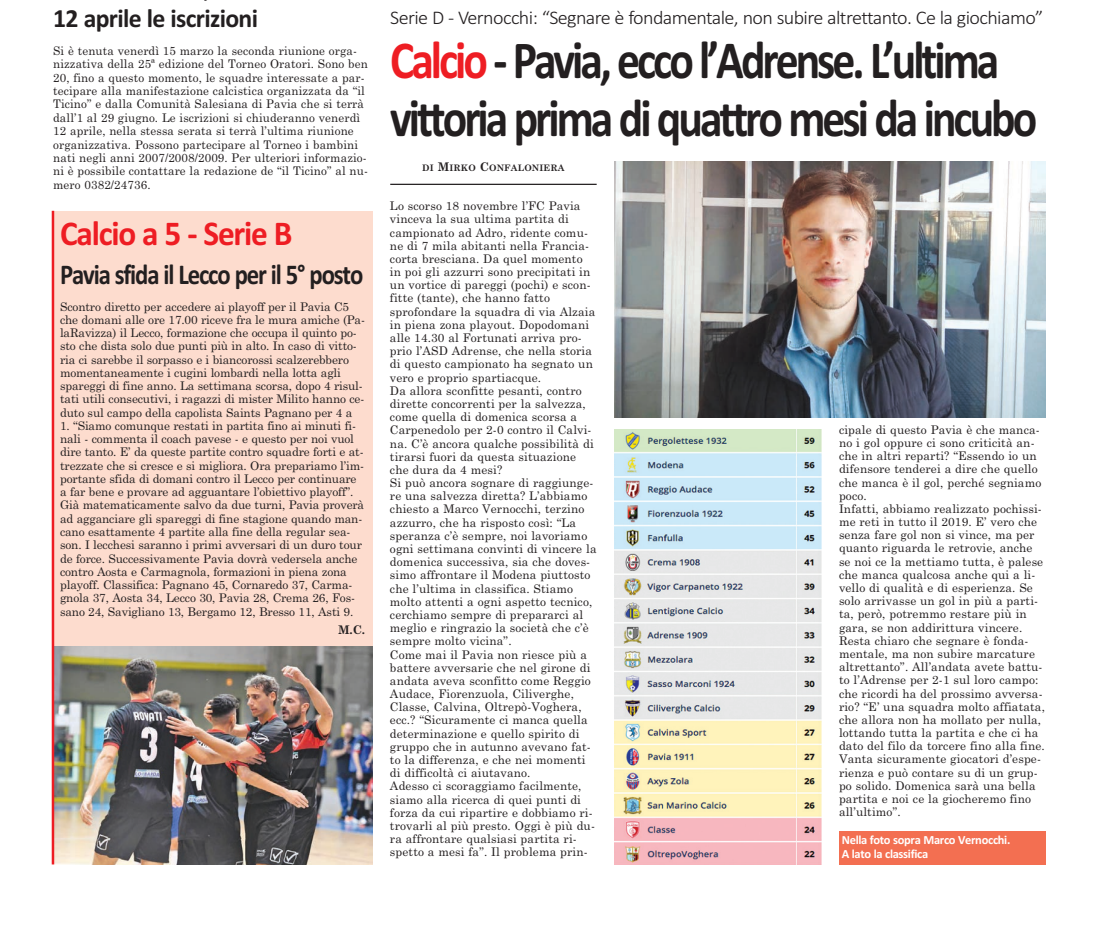
<style>
.page{position:relative;width:1099px;height:946px;background:#fff}
.page>*{position:absolute;margin:0;border:0;box-sizing:border-box;transform-origin:0 0}
.t1{font:700 53.75px/57.5px "Calibri";letter-spacing:-.065em;color:#231f20;scale:.85 1}
.t2{font:700 35px "Calibri";letter-spacing:-.035em;color:#ee1d23;scale:.95 1}
.t3{font:700 28.75px "Calibri";letter-spacing:-.045em;color:#231f20;scale:.86 1}
.t4{font:700 26.25px "Calibri";letter-spacing:-.025em;color:#231f20}
.t5{font:300 19.38px "Calibri";letter-spacing:-.03em;color:#231f20;scale:1.04 1}
.t6{font:700 12.5px/13.8px "Calibri";letter-spacing:-.025em;color:#fff}
.t7{font:11.88px/13.1px "Century Schoolbook";letter-spacing:.01em;color:#231f20}
.t8{font:11.88px/13.2px "Century Schoolbook";letter-spacing:-.01em;color:#231f20}
.t9{font:700 11.88px "Century Schoolbook";color:#231f20}
.t10{font:700 8.88px "Century Schoolbook";letter-spacing:.015em;color:#231f20}
.s1{color:#ee1d23}
.s2{font-size:11.88px}
</style>
<div class="page">
<div style="left:53px;top:211px;width:319px;height:653px;background:#fddcce"></div>
<img style="left:614px;top:429px;width:207px;height:435px">
<img style="left:614px;top:162px;width:431px;height:256px">
<img style="left:54px;top:647px;width:318px;height:217px">
<div style="left:839px;top:830px;width:206px;height:34px;background:#f36f51"></div>
<hr style="left:390px;top:184px;width:206px;height:1px;background:#231f20">
<hr style="left:52px;top:211px;width:2px;height:653px;background:#ee1d23">
<h3 class="t4" style="left:53px;top:9px;width:206px">12 aprile le iscrizioni</h3>
<p class="t7" style="left:53px;top:45px;width:316px">Si è tenuta venerdì 15 marzo la seconda riunione orga&shy;nizzativa della 25ª edizione del Torneo Oratori. Sono ben 20, fino a questo momento, le squadre interessate a par&shy;tecipare alla manifestazione calcistica organizzata da “il Ticino” e dalla Comunità Salesiana di Pavia che si terrà dall’1 al 29 giugno. Le iscrizioni si chiuderanno venerdì 12 aprile, nella stessa serata si terrà l’ultima riunione organizzativa. Possono partecipare al Torneo i bambini nati negli anni 2007/2008/2009. Per ulteriori informazio&shy;ni è possibile contattare la redazione de “il Ticino” al nu&shy;mero 0382/24736.</p>
<h2 class="t2" style="left:60px;top:221px;width:246px">Calcio a 5 - Serie B</h2>
<h3 class="t3" style="left:60px;top:264px;width:354px">Pavia sfida il Lecco per il 5° posto</h3>
<p class="t8" style="left:60px;top:301px;width:306px">Scontro diretto per accedere ai playoff per il Pavia C5 che domani alle ore 17.00 riceve fra le mura amiche (Pa&shy;laRavizza) il Lecco, formazione che occupa il quinto po&shy;sto che dista solo due punti più in alto. In caso di vitto&shy;ria ci sarebbe il sorpasso e i biancorossi scalzerebbero momentaneamente i cugini lombardi nella lotta agli spareggi di fine anno. La settimana scorsa, dopo 4 risul&shy;tati utili consecutivi, i ragazzi di mister Milito hanno ce&shy;duto sul campo della capolista Saints Pagnano per 4 a</p>
<p class="t8" style="left:60px;top:420px;width:306px">1. “Siamo comunque restati in partita fino ai minuti fi&shy;nali - commenta il coach pavese - e questo per noi vuol dire tanto. E’ da queste partite contro squadre forti e at&shy;trezzate che si cresce e si migliora. Ora prepariamo l’im&shy;portante sfida di domani contro il Lecco per continuare a far bene e provare ad agguantare l’obiettivo playoff”.<br>Già matematicamente salvo da due turni, Pavia proverà ad agganciare gli spareggi di fine stagione quando man&shy;cano esattamente 4 partite alla fine della regular sea&shy;son. I lecchesi saranno i primi avversari di un duro tour de force. Successivamente Pavia dovrà vedersela anche contro Aosta e Carmagnola, formazioni in piena zona playoff. Classifica: Pagnano 45, Cornaredo 37, Carma&shy;gnola 37, Aosta 34, Lecco 30, Pavia 28, Crema 26, Fos&shy;sano 24, Savigliano 13, Bergamo 12, Bresso 11, Asti 9.</p>
<p class="t9" style="left:338px;top:622px;width:29px">M.C.</p>
<h3 class="t5" style="left:390px;top:11px;width:629px">Serie D - Vernocchi: “Segnare è fondamentale, non subire altrettanto. Ce la giochiamo”</h3>
<h1 class="t1" style="left:390px;top:36px;width:762px"><span class="s1">Calcio</span> - Pavia, ecco l’Adrense. L’ultima vittoria prima di quattro mesi da incubo</h1>
<p class="t10" style="left:422px;top:162px;width:144px">DI <span class="s2">M</span>IRKO <span class="s2">C</span>ONFALONIERA</p>
<p class="t7" style="left:390px;top:200px;width:208px">Lo scorso 18 novembre l’FC Pavia vinceva la sua ultima partita di campionato ad Adro, ridente comu&shy;ne di 7 mila abitanti nella Francia&shy;corta bresciana. Da quel momento in poi gli azzurri sono precipitati in un vortice di pareggi (pochi) e scon&shy;fitte (tante), che hanno fatto sprofondare la squadra di via Alzaia in piena zona playout. Dopodomani alle 14.30 al Fortunati arriva pro&shy;prio l’ASD Adrense, che nella storia di questo campionato ha segnato un vero e proprio spartiacque.<br>Da allora sconfitte pesanti, contro dirette concorrenti per la salvezza, come quella di domenica scorsa a Carpenedolo per 2-0 contro il Calvi&shy;na. C’è ancora qualche possibilità di tirarsi fuori da questa situazione che dura da 4 mesi?<br>Si può ancora sognare di raggiunge&shy;re una salvezza diretta? L’abbiamo chiesto a Marco Vernocchi, terzino azzurro, che ha risposto così: “La speranza c’è sempre, noi lavoriamo ogni settimana convinti di vincere la domenica successiva, sia che doves&shy;simo affrontare il Modena piuttosto che l’ultima in classifica. Stiamo molto attenti a ogni aspetto tecnico, cerchiamo sempre di prepararci al meglio e ringrazio la società che c’è sempre molto vicina”.<br>Come mai il Pavia non riesce più a battere avversarie che nel girone di andata aveva sconfitto come Reggio Audace, Fiorenzuola, Ciliverghe, Classe, Calvina, Oltrepò-Voghera, ecc.? “Sicuramente ci manca quella determinazione e quello spirito di gruppo che in autunno avevano fat&shy;to la differenza, e che nei momenti di difficoltà ci aiutavano.<br>Adesso ci scoraggiamo facilmente, siamo alla ricerca di quei punti di forza da cui ripartire e dobbiamo ri&shy;trovarli al più presto. Oggi è più du&shy;ra affrontare qualsiasi partita ri&shy;spetto a mesi fa”. Il problema prin-</p>
<p class="t7" style="left:839px;top:424px;width:207px">cipale di questo Pavia è che manca&shy;no i gol oppure ci sono criticità an&shy;che in altri reparti? “Essendo io un difensore tenderei a dire che quello che manca è il gol, perché segniamo poco.<br>Infatti, abbiamo realizzato pochissi&shy;me reti in tutto il 2019. E’ vero che senza fare gol non si vince, ma per quanto riguarda le retrovie, anche se noi ce la mettiamo tutta, è palese che manca qualcosa anche qui a li&shy;vello di qualità e di esperienza. Se solo arrivasse un gol in più a parti&shy;ta, però, potremmo restare più in gara, se non addirittura vincere.<br>Resta chiaro che segnare è fonda&shy;mentale, ma non subire marcature altrettanto”. All’andata avete battu&shy;to l’Adrense per 2-1 sul loro campo: che ricordi ha del prossimo avversa&shy;rio? “E’ una squadra molto affiatata, che allora non ha mollato per nulla, lottando tutta la partita e che ci ha dato del filo da torcere fino alla fine.<br>Vanta sicuramente giocatori d’espe&shy;rienza e può contare su di un grup&shy;po solido. Domenica sarà una bella partita e noi ce la giocheremo fino all’ultimo”.</p>
<p class="t6" style="left:841px;top:834px;width:170px">Nella foto sopra Marco Vernocchi.<br>A lato la classifica</p>
</div>
